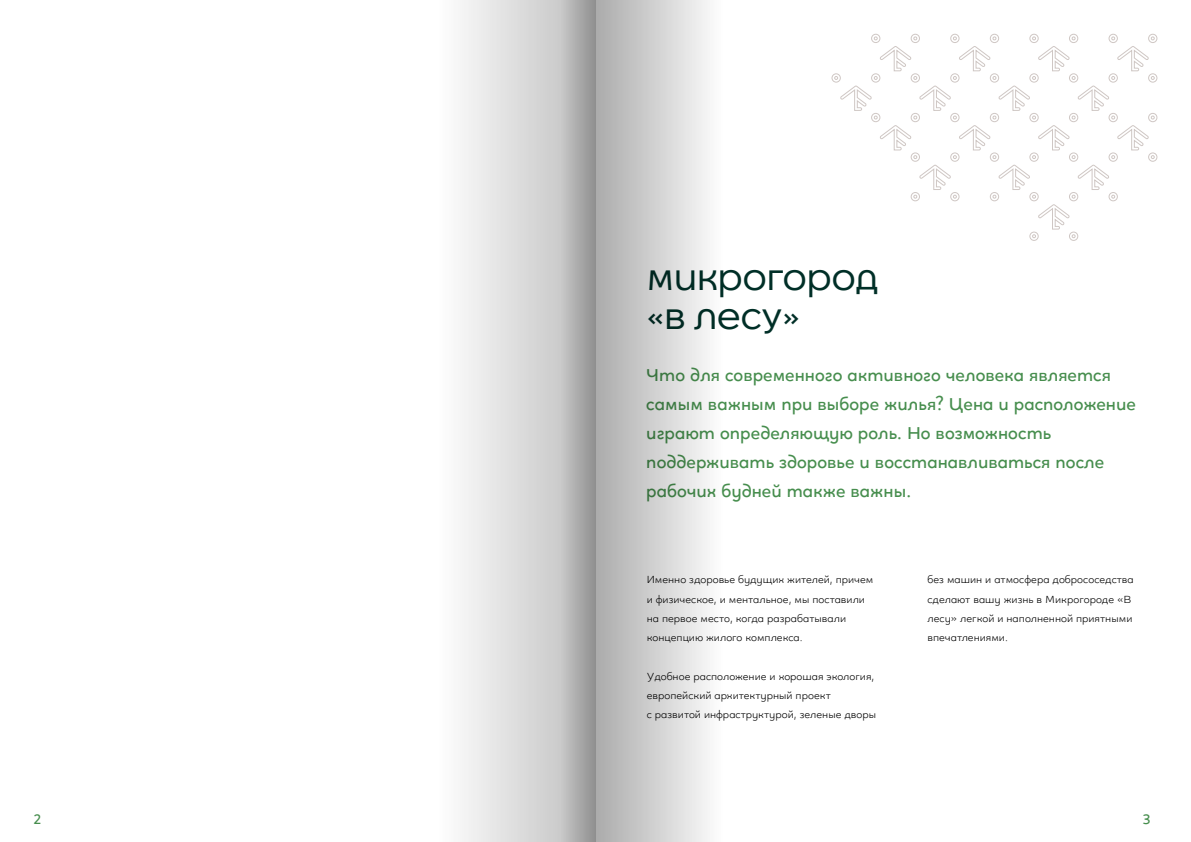
<style>
.page{position:relative;width:1191px;height:842px;background:#fff}
.page>*{position:absolute;margin:0;border:0;box-sizing:border-box;transform-origin:0 0}
.t1{font:600 33px/39.6px "Quinoa Round";color:#002f27}
.t2{font:600 20px/28.9px "Quinoa Titling";color:#478e4e}
.t3{font:600 16px "Quinoa Round";color:#478e4e}
.t4{font:500 12px/19.3px "Quinoa";color:#000}
</style>
<div class="page">
<svg style="left:848px;top:34px;width:309px;height:207px"></svg>
<svg style="left:462px;top:0;width:76px;height:842px;fill:#e4e4e4"></svg>
<div style="left:538px;top:0;width:58px;height:842px;background:linear-gradient(to right,#e0e0e0,#969696)"></div>
<svg style="left:596px;top:0;width:252px;height:842px"></svg>
<h1 class="t1" style="left:647px;top:261px;width:233px">МИКРОГОРОД «В ЛЕСУ»</h1>
<h2 class="t2" style="left:646px;top:361px;width:491px">Что для современного активного человека является самым важным при выборе жилья? Цена и расположение играют определяющую роль. Но возможность поддерживать здоровье и восстанавливаться после рабочих будней также важны.</h2>
<p class="t4" style="left:647px;top:570px;width:228px">Именно здоровье будущих жителей, причем и физическое, и ментальное, мы поставили на первое место, когда разрабатывали концепцию жилого комплекса.</p>
<p class="t4" style="left:647px;top:667px;width:231px">Удобное расположение и хорошая экология, европейский архитектурный проект<br>с развитой инфраструктурой, зеленые дворы</p>
<p class="t4" style="left:927px;top:570px;width:208px">без машин и атмосфера добрососедства сделают вашу жизнь в Микрогороде «В лесу» легкой и наполненной приятными впечатлениями.</p>
<h3 class="t3" style="left:34px;top:808px;width:9px">2</h3>
<h3 class="t3" style="left:1142px;top:808px;width:9px">3</h3>
</div>
